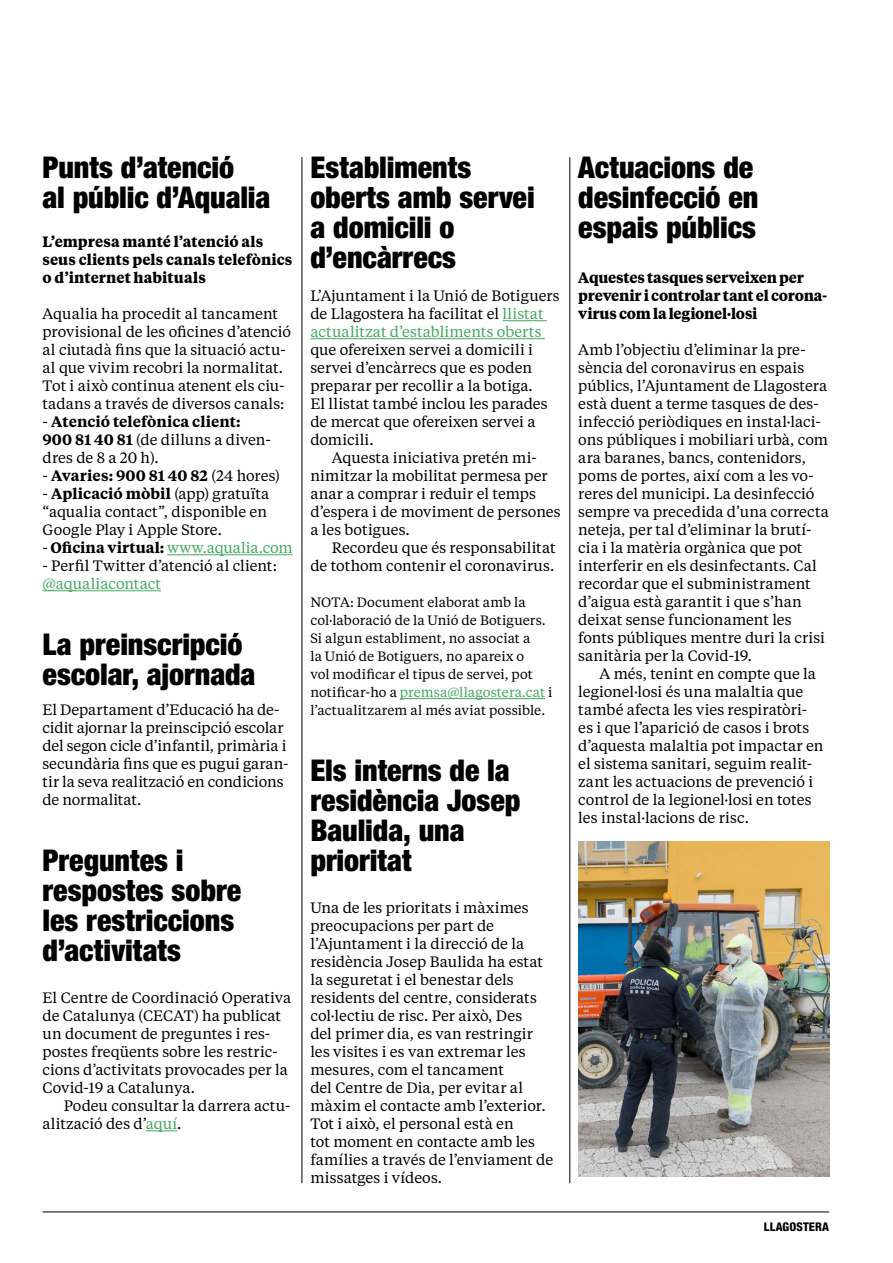
<style>
.page{position:relative;width:893px;height:1263px;background:#fff}
.page>*{position:absolute;margin:0;border:0;box-sizing:border-box;transform-origin:0 0}
.t1{font:900 condensed 30px/30px "Helvetica Neue LT Std";color:#000}
.t2{font:15px/18px "Tiempos Text";color:#000}
.t3{font:700 15px/18px "Tiempos Text";color:#000}
.t4{font:600 15px "Tiempos Text";color:#000}
.t5{font:15px "Tiempos Text";color:#43a960}
.t6{font:13.5px/18px "Tiempos Text";letter-spacing:.005em;color:#000}
.t7{font:800 condensed 12px "Helvetica Neue LT Std";letter-spacing:.015em;color:#000}
.s1{font-weight:600}
.s2{font-weight:400}
.s3{font-weight:400;color:#43a960}
.s4{color:#43a960}
</style>
<div class="page">
<hr style="left:43px;top:1212px;width:786px;height:1px;background:#000">
<hr style="left:167px;top:554px;width:126px;height:1px;background:#43a960">
<hr style="left:43px;top:590px;width:118px;height:1px;background:#43a960">
<hr style="left:146px;top:1130px;width:31px;height:1px;background:#43a960">
<hr style="left:503px;top:320px;width:44px;height:1px;background:#43a960">
<hr style="left:310px;top:338px;width:235px;height:1px;background:#43a960">
<hr style="left:400px;top:698px;width:145px;height:1px;background:#43a960">
<hr style="left:302px;top:157px;width:1px;height:1026px;background:#000">
<hr style="left:570px;top:157px;width:1px;height:1026px;background:#000">
<img style="left:578px;top:841px;width:251px;height:336px">
<h1 class="t1" style="left:43px;top:152px;width:229px">Punts d’atenció<br>al públic d’Aqualia</h1>
<p class="t3" style="left:43px;top:232px;width:251px">L’empresa manté l’atenció als seus clients pels canals telefònics o d’internet habituals</p>
<p class="t2" style="left:43px;top:304px;width:250px">Aqualia ha procedit al tancament provisional de les oficines d’atenció al ciutadà fins que la situació actu&shy;al que vivim recobri la normalitat.<br>Tot i això continua atenent els ciu&shy;tadans a través de diversos canals:  </p>
<p class="t2" style="left:43px;top:412px;width:230px">- <span class="s1">Atenció telefònica client:<br>900 81 40 81</span> (de dilluns a diven&shy;dres de 8 a 20 h).  </p>
<p class="t4" style="left:43px;top:465px;width:244px"><span class="s2">-</span> Avaries: 900 81 40 82 <span class="s2">(24 hores)   </span></p>
<p class="t2" style="left:43px;top:484px;width:228px">- <span class="s1">Aplicació mòbil</span> (app) gratuïta “aqualia contact”, disponible en<br>Google Play i Apple Store.  </p>
<p class="t4" style="left:43px;top:537px;width:252px"><span class="s2">-</span> Oficina virtual: <span class="s3">www.aqualia.com</span><span class="s2">  </span></p>
<p class="t2" style="left:43px;top:556px;width:236px">- Perfil Twitter d’atenció al client:</p>
<p class="t5" style="left:43px;top:574px;width:120px">@aqualiacontact</p>
<h1 class="t1" style="left:43px;top:629px;width:214px">La preinscripció escolar, ajornada</h1>
<p class="t2" style="left:43px;top:700px;width:248px">El Departament d’Educació ha de&shy;cidit ajornar la preinscipció escolar del segon cicle d’infantil, primària i secundària fins que es pugui garan&shy;tir la seva realització en condicions de normalitat.</p>
<h1 class="t1" style="left:43px;top:845px;width:200px">Preguntes i respostes sobre les restriccions d’activitats</h1>
<p class="t2" style="left:43px;top:988px;width:250px">El Centre de Coordinació Operativa de Catalunya (CECAT) ha publicat un document de preguntes i res&shy;postes freqüents sobre les restric&shy;cions d’activitats provocades per la<br>Covid-19 a Catalunya.</p>
<p class="t2" style="left:43px;top:1096px;width:249px;text-indent:21px">Podeu consultar la darrera actu&shy;alització des d’<span class="s4">aquí</span>.</p>
<h1 class="t1" style="left:310px;top:152px;width:226px">Establiments oberts amb servei a domicili o d’encàrrecs</h1>
<p class="t2" style="left:310px;top:286px;width:251px">L’Ajuntament i la Unió de Botiguers de Llagostera ha facilitat el <span class="s4">llistat actualitzat d’establiments oberts</span></p>
<p class="t2" style="left:310px;top:340px;width:239px">que ofereixen servei a domicili i servei d’encàrrecs que es poden preparar per recollir a la botiga.<br>El llistat també inclou les parades de mercat que ofereixen servei a domicili.</p>
<p class="t2" style="left:310px;top:448px;width:252px;text-indent:21px">Aquesta iniciativa pretén mi&shy;nimitzar la mobilitat permesa per anar a comprar i reduir el temps d’espera i de moviment de persones a les botigues.</p>
<p class="t2" style="left:310px;top:538px;width:247px;text-align:right">Recordeu que és responsabilitat<br>de tothom contenir el coronavirus.</p>
<p class="t6" style="left:310px;top:593px;width:244px">NOTA: Document elaborat amb la col·laboració de la Unió de Botiguers.<br>Si algun establiment, no associat a<br>la Unió de Botiguers, no apareix o<br>vol modificar el tipus de servei, pot notificar-ho a <span class="s4">premsa@llagostera.cat</span> i l’actualitzarem al més aviat possible.</p>
<h1 class="t1" style="left:310px;top:755px;width:211px">Els interns de la residència Josep<br>Baulida, una prioritat</h1>
<p class="t2" style="left:310px;top:898px;width:244px">Una de les prioritats i màximes preocupacions per part de l’Ajuntament i la direcció de la residència Josep Baulida ha estat la seguretat i el benestar dels residents del centre, considerats col·lectiu de risc. Per això, Des<br>del primer dia, es van restringir les visites i es van extremar les mesures, com el tancament<br>del Centre de Dia, per evitar al màxim el contacte amb l’exterior.<br>Tot i això, el personal està en<br>tot moment en contacte amb les famílies a través de l’enviament de missatges i vídeos.</p>
<h1 class="t1" style="left:578px;top:152px;width:182px">Actuacions de desinfecció en espais públics</h1>
<p class="t3" style="left:578px;top:268px;width:251px">Aquestes tasques serveixen per prevenir i controlar tant el corona&shy;virus com la legionel·losi</p>
<p class="t2" style="left:578px;top:340px;width:252px">Amb l’objectiu d’eliminar la pre&shy;sència del coronavirus en espais públics, l’Ajuntament de Llagostera està duent a terme tasques de des&shy;infecció periòdiques en instal·laci&shy;ons públiques i mobiliari urbà, com ara baranes, bancs, contenidors, poms de portes, així com a les vo&shy;reres del municipi. La desinfecció sempre va precedida d’una correcta neteja, per tal d’eliminar la brutí&shy;cia i la matèria orgànica que pot interferir en els desinfectants. Cal recordar que el subministrament d’aigua està garantit i que s’han deixat sense funcionament les fonts públiques mentre duri la crisi sanitària per la Covid-19.</p>
<p class="t2" style="left:578px;top:664px;width:247px;text-indent:21px">A més, tenint en compte que la legionel·losi és una malaltia que també afecta les vies respiratòri&shy;es i que l’aparició de casos i brots d’aquesta malaltia pot impactar en el sistema sanitari, seguim realit&shy;zant les actuacions de prevenció i control de la legionel·losi en totes les instal·lacions de risc.</p>
<p class="t7" style="left:764px;top:1219px;width:67px">LLAGOSTERA</p>
</div>
